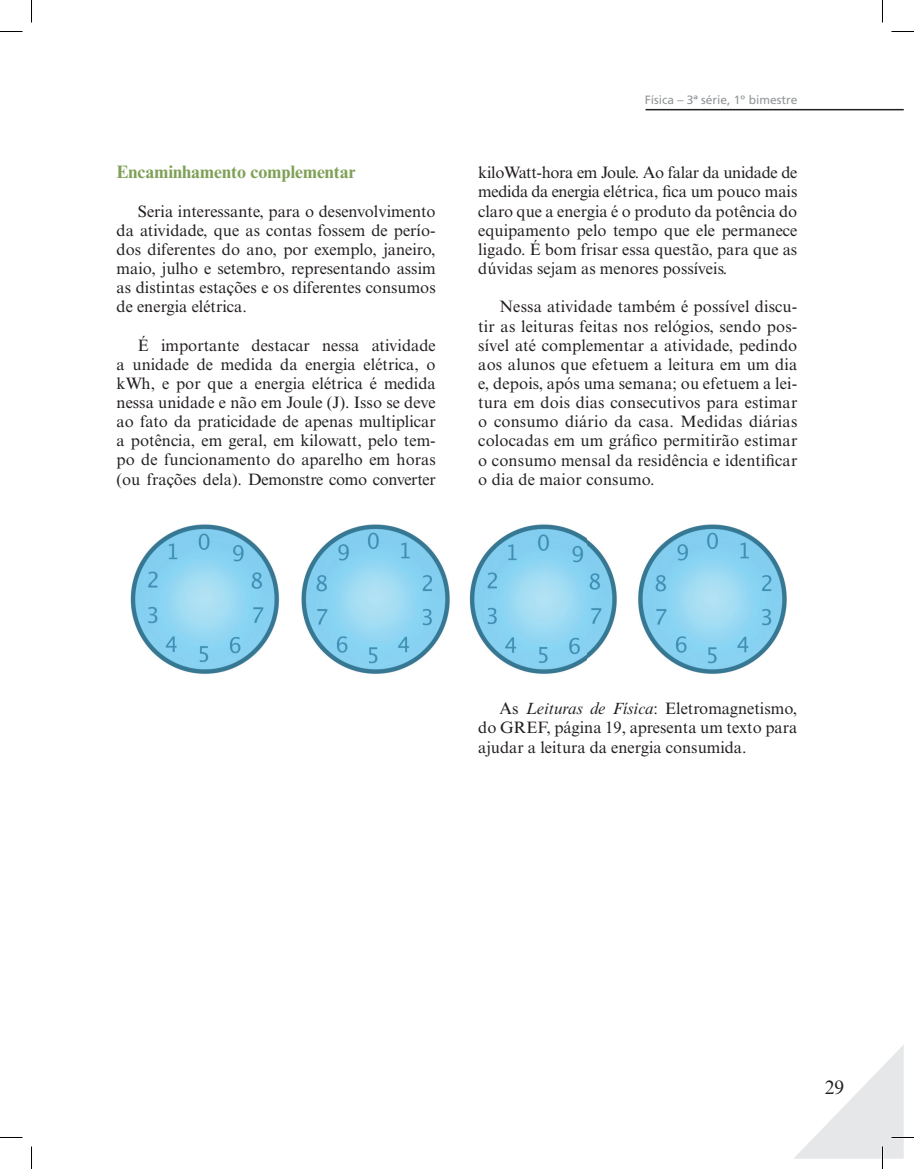
<style>
.page{position:relative;width:914px;height:1169px;background:#fff}
.page>*{position:absolute;margin:0;border:0;box-sizing:border-box;transform-origin:0 0}
.t1{font:19.5px "Times New Roman MT Std";color:#231f20}
.t2{font:700 18px "Times New Roman MT Std";color:#7fa157}
.t3{font:16.5px/19.2px "Times New Roman MT Std";color:#231f20;text-align:justify}
.t4{font:12px "Frutiger LT Std";color:#939598}
.s1{font-style:italic}
</style>
<div class="page">
<hr style="left:645px;top:109px;width:258px;height:1px;background:#231f20">
<img style="left:130px;top:524px;width:657px;height:150px">
<svg style="left:0;top:31px;width:22px;height:1px"></svg>
<svg style="left:891px;top:31px;width:22px;height:1px"></svg>
<svg style="left:0;top:1137px;width:22px;height:1px"></svg>
<svg style="left:31px;top:0;width:1px;height:23px"></svg>
<svg style="left:31px;top:1146px;width:1px;height:23px"></svg>
<svg style="left:882px;top:0;width:1px;height:23px"></svg>
<svg style="left:794px;top:1045px;width:119px;height:124px"></svg>
<p class="t2" style="left:117px;top:161px;width:241px">Encaminhamento complementar</p>
<p class="t3" style="left:117px;top:201px;width:320px;text-indent:21px">Seria interessante, para o desenvolvimento da atividade, que as contas fossem de perío&shy;dos diferentes do ano, por exemplo, janeiro, maio, julho e setembro, representando assim as distintas estações e os diferentes consumos de energia elétrica.</p>
<p class="t3" style="left:117px;top:335px;width:320px;text-indent:21px">É importante destacar nessa atividade a unidade de medida da energia elétrica, o kWh, e por que a energia elétrica é medida nessa unidade e não em Joule (J). Isso se deve ao fato da praticidade de apenas multiplicar a potência, em geral, em kilowatt, pelo tem&shy;po de funcionamento do aparelho em horas (ou frações dela). Demonstre como converter</p>
<p class="t4" style="left:644px;top:93px;width:154px">Física – 3ª série, 1º bimestre</p>
<p class="t3" style="left:478px;top:163px;width:320px">kiloWatt-hora em Joule. Ao falar da unidade de medida da energia elétrica, fica um pouco mais claro que a energia é o produto da potência do equipamento pelo tempo que ele permanece ligado. É bom frisar essa questão, para que as dúvidas sejam as menores possíveis.</p>
<p class="t3" style="left:478px;top:297px;width:320px;text-indent:21px">Nessa atividade também é possível discu&shy;tir as leituras feitas nos relógios, sendo pos&shy;sível até complementar a atividade, pedindo aos alunos que efetuem a leitura em um dia e, depois, após uma semana; ou efetuem a lei&shy;tura em dois dias consecutivos para estimar o consumo diário da casa. Medidas diárias colocadas em um gráfico permitirão estimar o consumo mensal da residência e identificar o dia de maior consumo.</p>
<p class="t3" style="left:478px;top:699px;width:320px;text-indent:21px">As <span class="s1">Leituras de Física</span>: Eletromagnetismo, do GrEF, página 19, apresenta um texto para ajudar a leitura da energia consumida.</p>
<p class="t1" style="left:824px;top:1076px;width:21px">29</p>
</div>
